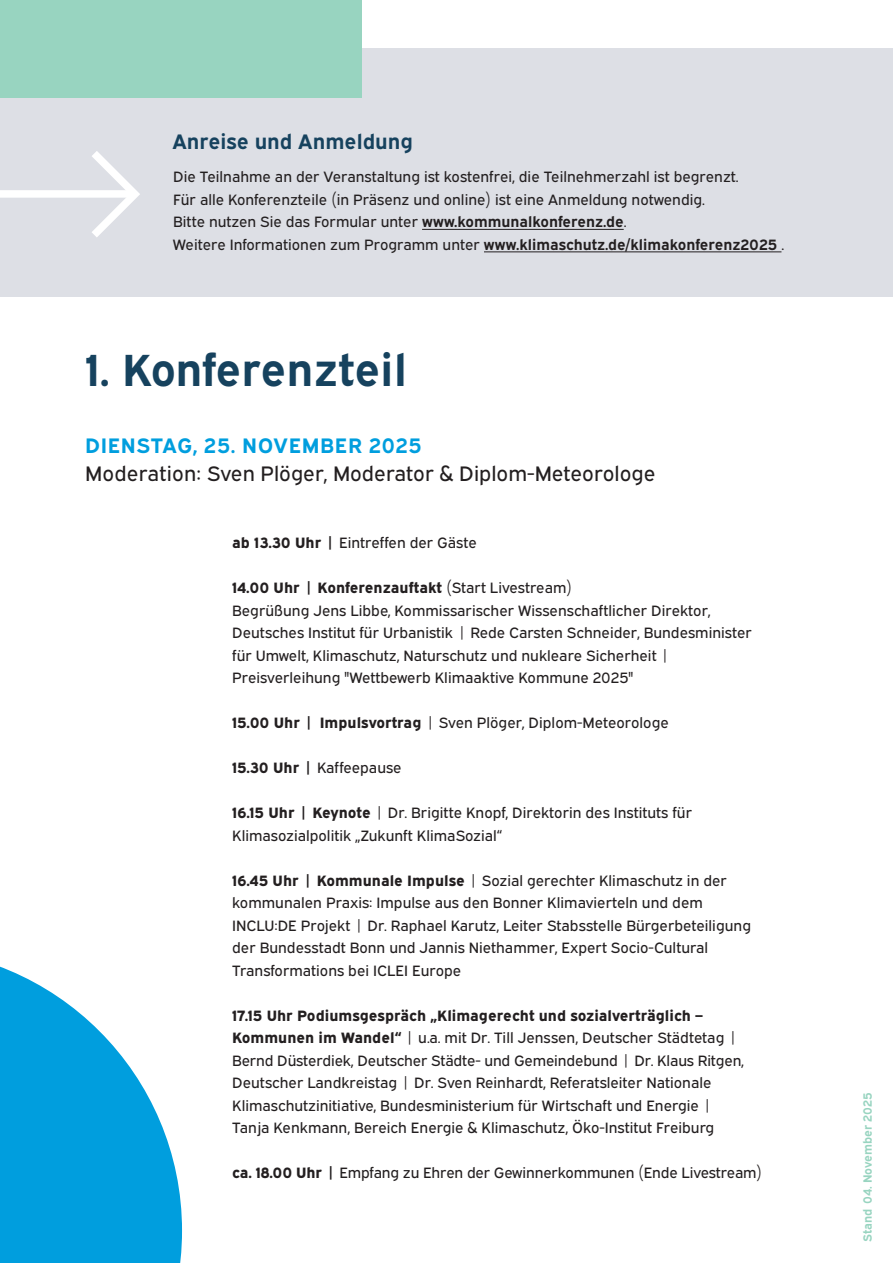
<style>
.page{position:relative;width:893px;height:1263px;background:#fff}
.page>*{position:absolute;margin:0;border:0;box-sizing:border-box;transform-origin:0 0}
.t1{font:700 45px "Expressway Rg";color:#16425e}
.t2{font:21px "Expressway Rg";color:#231f20}
.t3{font:700 21px "Expressway Rg";letter-spacing:.03em;color:#009ede}
.t4{font:700 21px "Expressway Rg";color:#16425e}
.t5{font:15px/22.5px "Expressway Rg";color:#231f20}
.t6{font:15px "Expressway Xb";color:#231f20}
.t7{font:700 12px "Expressway Rg";color:#98d4c0}
.s1{font-weight:700}
.s2{font-family:"Expressway Xb"}
.s3{font-family:"Expressway Rg"}
</style>
<div class="page">
<div style="left:0;top:49px;width:893px;height:248px;background:#dddfe5"></div>
<div style="left:0;top:0;width:361px;height:98px;background:#98d4c0"></div>
<svg style="left:0;top:966px;width:182px;height:297px;fill:#009ede"></svg>
<hr style="left:422px;top:229px;width:202px;height:1px;background:#231f20">
<hr style="left:484px;top:252px;width:297px;height:1px;background:#231f20">
<div style="left:0;top:190px;width:131px;height:8px;background:#fff"></div>
<svg style="left:84px;top:151px;width:56px;height:86px"></svg>
<h2 class="t4" style="left:172px;top:125px;width:242px">Anreise und Anmeldung</h2>
<p class="t5" style="left:173px;top:164px;width:613px">Die Teilnahme an der Veranstaltung ist kostenfrei, die Teilnehmerzahl ist begrenzt.<br>Für alle Konferenzteile (in Präsenz und online) ist eine Anmeldung notwendig.<br>Bitte nutzen Sie das Formular unter <span class="s1">www.kommunalkonferenz.de</span>.<br>Weitere Informationen zum Programm unter <span class="s1">www.klimaschutz.de/klimakonferenz2025</span> .</p>
<h1 class="t1" style="left:85px;top:334px;width:323px">1. Konferenzteil</h1>
<h2 class="t3" style="left:85px;top:429px;width:338px">DIENSTAG, 25. NOVEMBER 2025</h2>
<h2 class="t2" style="left:85px;top:457px;width:572px">Moderation: Sven Plöger, Moderator &amp; Diplom-Meteorologe</h2>
<p class="t5" style="left:232px;top:530px;width:246px"><span class="s2">ab 13.30 Uhr |</span> Eintreffen der Gäste</p>
<p class="t6" style="left:232px;top:576px;width:341px">14.00 Uhr | Konferenzauftakt <span class="s3">(Start Livestream)</span></p>
<p class="t5" style="left:232px;top:597px;width:521px">Begrüßung Jens Libbe, Kommissarischer Wissenschaftlicher Direktor, Deutsches Institut für Urbanistik | Rede Carsten Schneider, Bundesminister für Umwelt, Klimaschutz, Naturschutz und nukleare Sicherheit | Preisverleihung "Wettbewerb Klimaaktive Kommune 2025"</p>
<p class="t5" style="left:232px;top:710px;width:438px"><span class="s2">15.00 Uhr | Impulsvortrag</span> | Sven Plöger, Diplom-Meteorologe</p>
<p class="t5" style="left:232px;top:755px;width:171px"><span class="s2">15.30 Uhr |</span> Kaffeepause</p>
<p class="t5" style="left:232px;top:800px;width:461px"><span class="s2">16.15 Uhr | Keynote</span> | Dr. Brigitte Knopf, Direktorin des Instituts für<br>Klimasozialpolitik „Zukunft KlimaSozial“</p>
<p class="t5" style="left:232px;top:867px;width:520px"><span class="s2">16.45 Uhr | Kommunale Impulse</span> | Sozial gerechter Klimaschutz in der kommunalen Praxis: Impulse aus den Bonner Klimavierteln und dem INCLU:DE Projekt | Dr. Raphael Karutz, Leiter Stabsstelle Bürgerbeteiligung der Bundesstadt Bonn und Jannis Niethammer, Expert Socio-Cultural Transformations bei ICLEI Europe</p>
<p class="t6" style="left:232px;top:1003px;width:472px">17.15 Uhr Podiumsgespräch „Klimagerecht und sozialverträglich –</p>
<p class="t5" style="left:232px;top:1025px;width:513px"><span class="s2">Kommunen im Wandel“</span> | u.a. mit Dr. Till Jenssen, Deutscher Städtetag | Bernd Düsterdiek, Deutscher Städte- und Gemeindebund | Dr. Klaus Ritgen, Deutscher Landkreistag | Dr. Sven Reinhardt, Referatsleiter Nationale Klimaschutzinitiative, Bundesministerium für Wirtschaft und Energie | Tanja Kenkmann, Bereich Energie &amp; Klimaschutz, Öko-Institut Freiburg</p>
<p class="t5" style="left:232px;top:1160px;width:532px"><span class="s2">ca. 18.00 Uhr |</span> Empfang zu Ehren der Gewinnerkommunen (Ende Livestream)</p>
<p class="t7" style="left:858px;top:1242px;width:151px;rotate:-90deg">Stand 04. November 2025</p>
</div>
